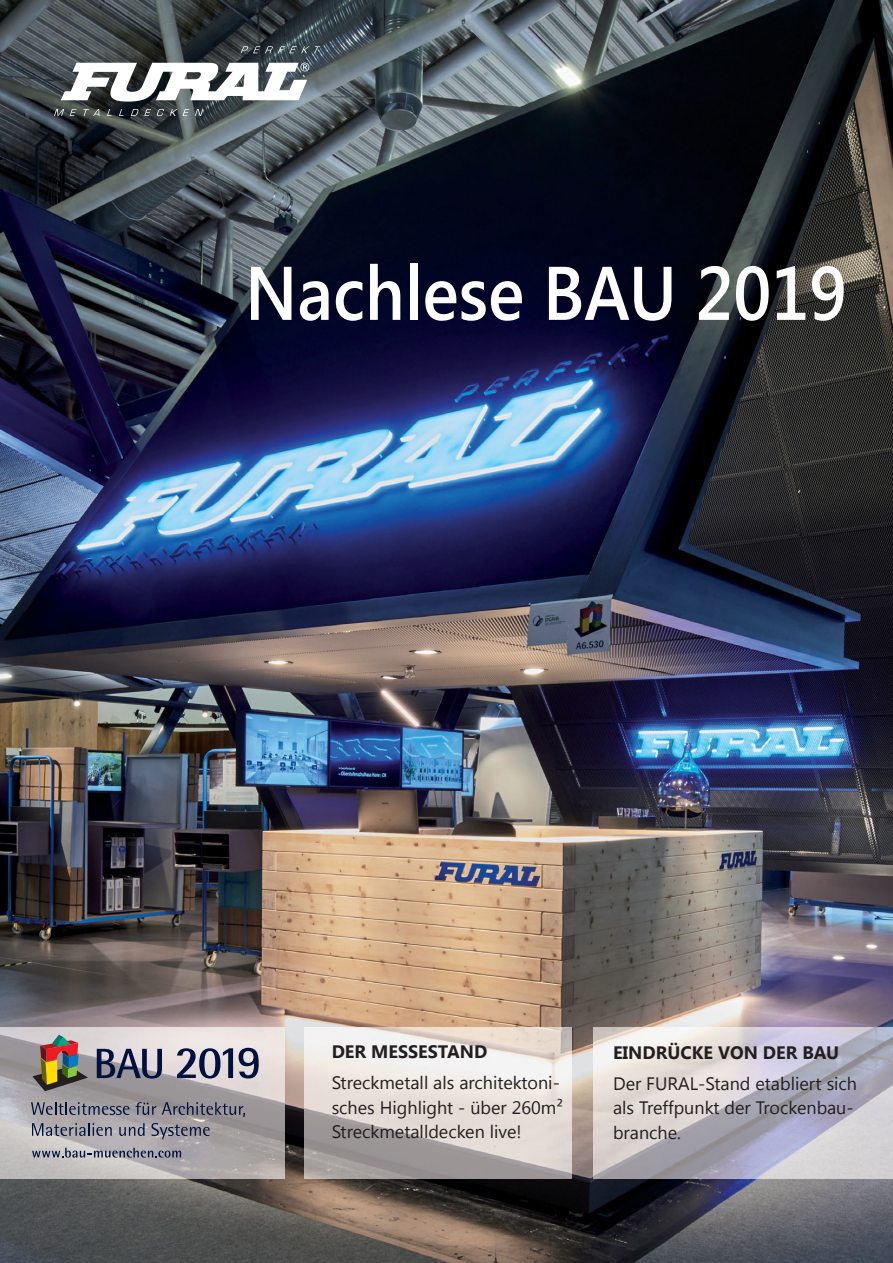
<style>
.page{position:relative;width:893px;height:1263px;background:#fff}
.page>*{position:absolute;margin:0;border:0;box-sizing:border-box;transform-origin:0 0}
.t1{font:600 75.75px "Segoe UI";color:#fff;scale:.9 1}
.t2{font:18px/24.3px "Segoe UI";color:#231f20}
.t3{font:700 18px "Segoe UI";color:#231f20}
</style>
<div class="page">
<img style="left:0;top:0;width:893px;height:1263px">
<img style="left:0;top:1028px;width:285px;height:150px">
<img style="left:304px;top:1028px;width:268px;height:150px">
<img style="left:594px;top:1028px;width:299px;height:150px">
<svg style="left:97px;top:1049px;width:65px;height:29px;background:#6d7287"></svg>
<svg style="left:32px;top:1035px;width:56px;height:56px;background:#907e69"></svg>
<svg style="left:177px;top:1048px;width:56px;height:30px;background:#848699"></svg>
<svg style="left:239px;top:1048px;width:20px;height:30px"></svg>
<svg style="left:32px;top:1148px;width:149px;height:9px"></svg>
<svg style="left:31px;top:1102px;width:98px;height:13px"></svg>
<svg style="left:136px;top:1102px;width:20px;height:13px"></svg>
<svg style="left:162px;top:1102px;width:83px;height:15px"></svg>
<svg style="left:32px;top:1123px;width:80px;height:13px"></svg>
<svg style="left:119px;top:1123px;width:26px;height:13px"></svg>
<svg style="left:151px;top:1123px;width:59px;height:16px"></svg>
<svg style="left:241px;top:46px;width:79px;height:7px"></svg>
<svg style="left:54px;top:109px;width:10px;height:7px"></svg>
<svg style="left:70px;top:109px;width:7px;height:7px"></svg>
<svg style="left:83px;top:109px;width:16px;height:7px"></svg>
<svg style="left:107px;top:109px;width:5px;height:7px"></svg>
<svg style="left:119px;top:109px;width:5px;height:7px"></svg>
<svg style="left:131px;top:109px;width:20px;height:7px"></svg>
<svg style="left:157px;top:109px;width:7px;height:7px"></svg>
<svg style="left:170px;top:109px;width:19px;height:7px"></svg>
<svg style="left:195px;top:109px;width:8px;height:7px"></svg>
<svg style="left:61px;top:63px;width:248px;height:39px"></svg>
<h1 class="t1" style="left:245px;top:238px;width:670px">Nachlese BAU 2019</h1>
<p class="t3" style="left:332px;top:1039px;width:157px">DER MESSESTAND</p>
<p class="t2" style="left:332px;top:1070px;width:233px">Streckmetall als architektoni&shy;sches Highlight - über 260m²<br>Streckmetalldecken live!</p>
<p class="t3" style="left:613px;top:1039px;width:228px">EINDRÜCKE VON DER BAU</p>
<p class="t2" style="left:613px;top:1070px;width:246px">Der FURAL-Stand etabliert sich als Treffpunkt der Trockenbau&shy;branche.</p>
</div>
